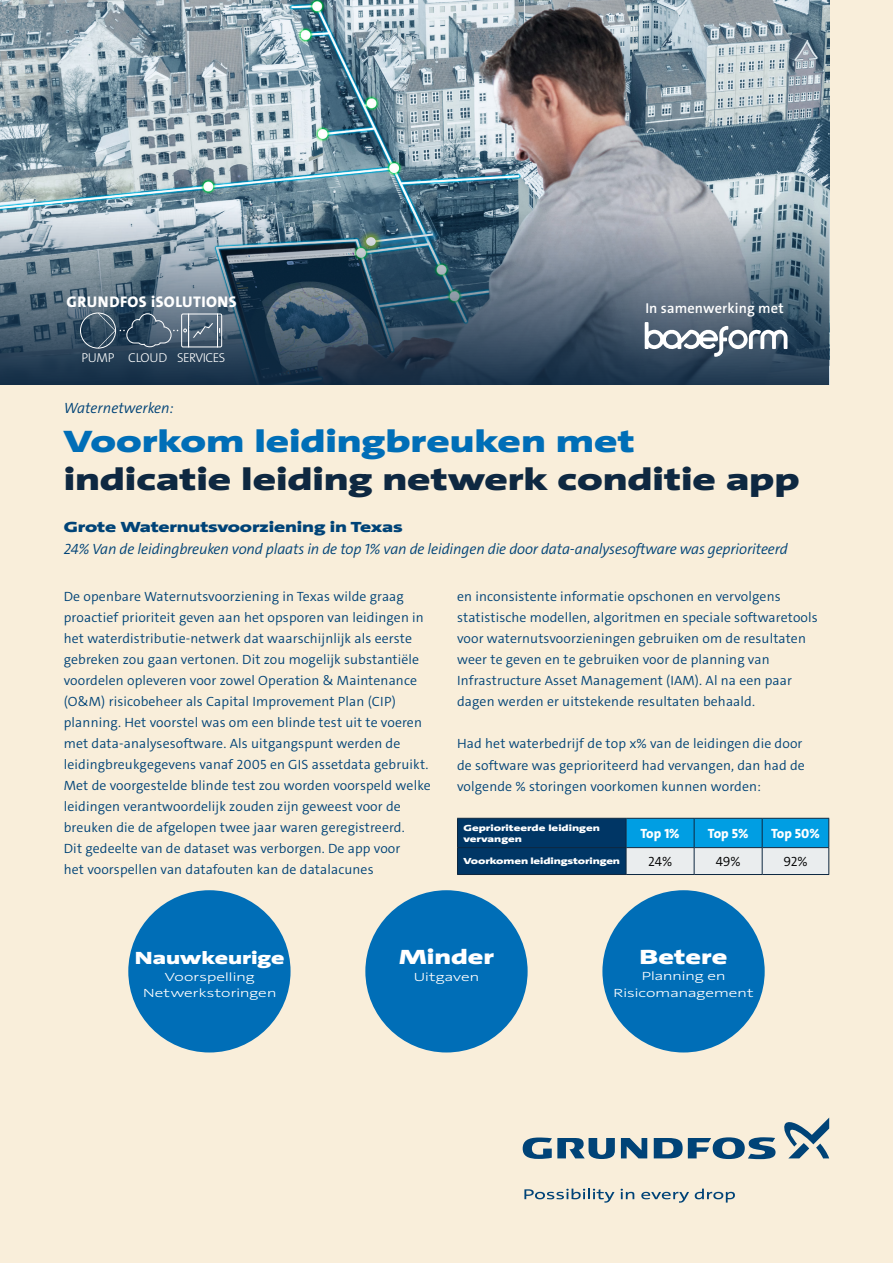
<style>
.page{position:relative;width:893px;height:1263px;background:#f9eeda}
.page>*{position:absolute;margin:0;border:0;box-sizing:border-box;transform-origin:0 0}
.t1{font:900 31.5px "Grundfos The Sans Extd";letter-spacing:-.005em;color:#0e2841}
.t2{font:900 31.5px "Grundfos The Sans Extd";letter-spacing:-.005em;color:#006eb7}
.t3{font:900 21px "Grundfos The Sans Extd";color:#fff}
.t4{font:900 18px "Grundfos The Sans Extd";letter-spacing:-.005em;color:#fff}
.t5{font:15.45px "Grundfos The Sans V2 OT 8 XB";letter-spacing:.03em;color:#fff}
.t6{font:italic 300 15px "Grundfos The Sans";letter-spacing:-.01em;color:#004377}
.t7{font:900 15px "Grundfos The Sans Extd";letter-spacing:-.01em;color:#004377}
.t8{font:14.4px "Grundfos The Sans V2 OT 6 SB";letter-spacing:.01em;color:#fff}
.t9{font:300 13.5px/21px "Grundfos The Sans";letter-spacing:.01em;color:#004377}
.t10{font:800 13.5px "Grundfos The Sans";color:#fff}
.t11{font:300 13.5px "Grundfos The Sans";color:#000}
.t12{font:12.9px "Grundfos The Sans V2 OT 3 L";letter-spacing:-.04em;color:#fff}
.t13{font:300 12px/16.5px "Grundfos The Sans Extd";letter-spacing:.005em;color:#fff;text-align:center}
.t14{font:900 9px/10.5px "Grundfos The Sans Extd";letter-spacing:-.01em;color:#fff}
</style>
<div class="page">
<svg style="left:457px;top:818px;width:372px;height:56px;background:#3b7fa7"></svg>
<hr style="left:457px;top:874px;width:169px;height:1px;background:#0e2841">
<hr style="left:626px;top:874px;width:68px;height:1px;background:#0e2841">
<hr style="left:694px;top:874px;width:68px;height:1px;background:#0e2841">
<hr style="left:762px;top:874px;width:67px;height:1px;background:#0e2841">
<div style="left:365px;top:890px;width:163px;height:162px;background:#006eb7;border-radius:50%"></div>
<div style="left:128px;top:890px;width:163px;height:162px;background:#006eb7;border-radius:50%"></div>
<div style="left:602px;top:890px;width:163px;height:162px;background:#006eb7;border-radius:50%"></div>
<img style="left:0;top:0;width:829px;height:19px">
<img style="left:0;top:19px;width:829px;height:366px">
<div style="left:80px;top:313px;width:36px;height:35px;border:1px solid #fff;border-radius:50%"></div>
<svg style="left:98px;top:313px;width:124px;height:35px;background:#516678"></svg>
<svg style="left:621px;top:1138px;width:26px;height:20px"></svg>
<svg style="left:523px;top:1137px;width:92px;height:22px"></svg>
<svg style="left:654px;top:1137px;width:121px;height:22px"></svg>
<svg style="left:784px;top:1118px;width:45px;height:40px"></svg>
<svg style="left:524px;top:1188px;width:90px;height:15px"></svg>
<svg style="left:621px;top:1189px;width:13px;height:10px"></svg>
<svg style="left:641px;top:1192px;width:48px;height:11px"></svg>
<svg style="left:695px;top:1188px;width:40px;height:14px"></svg>
<svg style="left:645px;top:322px;width:142px;height:35px;background:#778694"></svg>
<p class="t5" style="left:66px;top:292px;width:171px">GRUNDFOS iSOLUTIONS</p>
<p class="t12" style="left:81px;top:349px;width:145px">PUMP CLOUD SERVICES</p>
<p class="t6" style="left:64px;top:398px;width:112px">Waternetwerken:</p>
<p class="t8" style="left:645px;top:299px;width:140px">In samenwerking met</p>
<h1 class="t2" style="left:64px;top:421px;width:572px">Voorkom leidingbreuken met</h1>
<h1 class="t1" style="left:64px;top:459px;width:737px">indicatie leiding netwerk conditie app</h1>
<p class="t7" style="left:64px;top:518px;width:340px">Grote Waternutsvoorziening in Texas</p>
<p class="t6" style="left:64px;top:540px;width:725px">24% Van de leidingbreuken vond plaats in de top 1% van de leidingen die door data-analysesoftware was geprioriteerd</p>
<p class="t9" style="left:64px;top:586px;width:369px">De openbare Waternutsvoorziening in Texas wilde graag proactief prioriteit geven aan het opsporen van leidingen in het waterdistributie-netwerk dat waarschijnlijk als eerste gebreken zou gaan vertonen. Dit zou mogelijk substantiële voordelen opleveren voor zowel Operation &amp; Maintenance (O&amp;M) risicobeheer als Capital Improvement Plan (CIP) planning. Het voorstel was om een blinde test uit te voeren met data-analysesoftware. Als uitgangspunt werden de leidingbreukgegevens vanaf 2005 en GIS assetdata gebruikt.<br>Met de voorgestelde blinde test zou worden voorspeld welke leidingen verantwoordelijk zouden zijn geweest voor de breuken die de afgelopen twee jaar waren geregistreerd.<br>Dit gedeelte van de dataset was verborgen. De app voor<br>het voorspellen van datafouten kan de datalacunes</p>
<p class="t9" style="left:457px;top:586px;width:362px">en inconsistente informatie opschonen en vervolgens statistische modellen, algoritmen en speciale softwaretools voor waternutsvoorzieningen gebruiken om de resultaten weer te geven en te gebruiken voor de planning van Infrastructure Asset Management (IAM). Al na een paar dagen werden er uitstekende resultaten behaald.</p>
<p class="t9" style="left:457px;top:733px;width:349px">Had het waterbedrijf de top x% van de leidingen die door de software was geprioriteerd had vervangen, dan had de volgende % storingen voorkomen kunnen worden:</p>
<p class="t14" style="left:463px;top:823px;width:138px">Geprioriteerde leidingen vervangen</p>
<p class="t10" style="left:640px;top:825px;width:41px">Top 1%</p>
<p class="t10" style="left:708px;top:825px;width:42px">Top 5%</p>
<p class="t10" style="left:771px;top:825px;width:50px">Top 50%</p>
<p class="t14" style="left:463px;top:856px;width:158px">Voorkomen leidingstoringen</p>
<p class="t11" style="left:648px;top:853px;width:25px">24%</p>
<p class="t11" style="left:716px;top:853px;width:26px">49%</p>
<p class="t11" style="left:783px;top:853px;width:26px">92%</p>
<h3 class="t4" style="left:135px;top:946px;width:151px">Nauwkeurige</h3>
<p class="t13" style="left:143px;top:968px;width:135px">Voorspelling<br>Netwerkstoringen</p>
<h2 class="t3" style="left:399px;top:943px;width:96px">Minder</h2>
<p class="t13" style="left:414px;top:968px;width:67px">Uitgaven</p>
<h2 class="t3" style="left:640px;top:943px;width:89px">Betere</h2>
<p class="t13" style="left:614px;top:968px;width:141px">Planning en<br>Risicomanagement</p>
</div>
